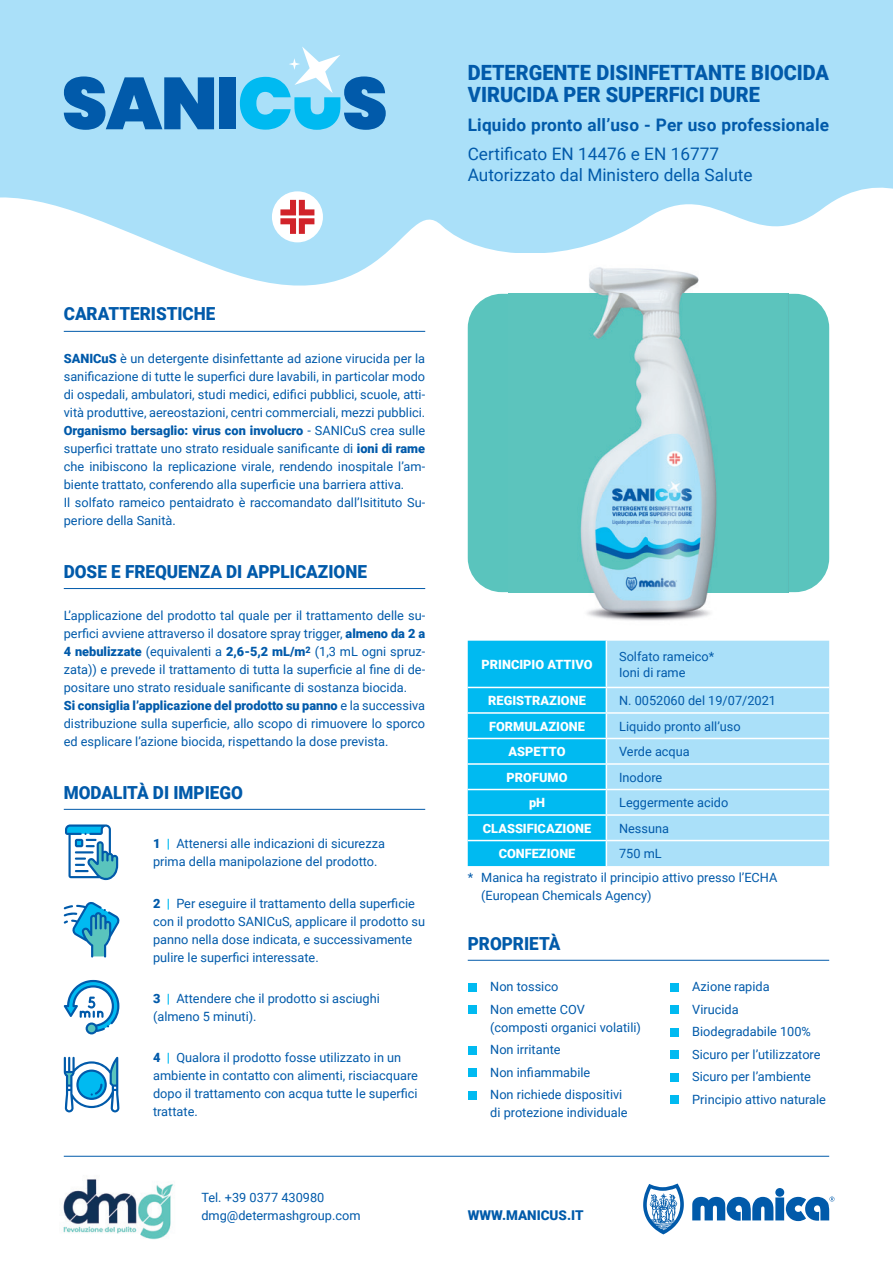
<style>
.page{position:relative;width:893px;height:1263px;background:#fff}
.page>*{position:absolute;margin:0;border:0;box-sizing:border-box;transform-origin:0 0}
.t1{font:900 21px/22.5px "Roboto";color:#015aaa;scale:.95 1}
.t2{font:900 18px "Roboto";color:#015aaa;scale:.95 1}
.t3{font:17.25px/21px "Roboto";color:#015aaa}
.t4{font:700 17.25px "Roboto";letter-spacing:.01em;color:#015aaa}
.t5{font:900 13.5px "Roboto";color:#015aaa}
.t6{font:12.75px/18px "Roboto";color:#015aaa}
.t7{font:900 12.75px "Roboto";color:#fff}
.s1{font-weight:900}
.s2{font-weight:900;color:#00baf1}
</style>
<div class="page">
<svg style="left:0;top:0;width:893px;height:334px;fill:#aae0f9"></svg>
<div style="left:468px;top:294px;width:361px;height:298px;background:#5ac4bd;border-radius:34px"></div>
<svg style="left:64px;top:76px;width:150px;height:54px;background:#3785c3"></svg>
<div style="left:220px;top:77px;width:16px;height:52px;background:#015aaa"></div>
<svg style="left:240px;top:47px;width:146px;height:83px;background:#71c7ed"></svg>
<img style="left:509px;top:254px;width:279px;height:367px">
<svg style="left:692px;top:1188px;width:142px;height:33px"></svg>
<svg style="left:643px;top:1183px;width:41px;height:51px"></svg>
<hr style="left:64px;top:331px;width:361px;height:1px;background:#015aaa">
<hr style="left:64px;top:588px;width:361px;height:1px;background:#015aaa">
<hr style="left:468px;top:960px;width:361px;height:1px;background:#015aaa">
<hr style="left:64px;top:809px;width:361px;height:1px;background:#015aaa">
<svg style="left:64px;top:902px;width:56px;height:55px"></svg>
<svg style="left:65px;top:824px;width:53px;height:57px"></svg>
<svg style="left:64px;top:980px;width:55px;height:54px"></svg>
<svg style="left:64px;top:1057px;width:55px;height:55px"></svg>
<div style="left:607px;top:641px;width:222px;height:225px;background:#aae0f9"></div>
<hr style="left:606px;top:687px;width:223px;height:1px;background:#fff">
<hr style="left:606px;top:712px;width:223px;height:2px;background:#fff">
<hr style="left:606px;top:738px;width:223px;height:1px;background:#fff">
<hr style="left:606px;top:763px;width:223px;height:2px;background:#fff">
<hr style="left:606px;top:789px;width:223px;height:1px;background:#fff">
<hr style="left:606px;top:814px;width:223px;height:2px;background:#fff">
<hr style="left:606px;top:840px;width:223px;height:1px;background:#fff">
<svg style="left:468px;top:641px;width:139px;height:225px;background:#0ebdf1"></svg>
<hr style="left:64px;top:1156px;width:765px;height:1px;background:#015aaa">
<div style="left:272px;top:191px;width:51px;height:51px;background:#fff;border-radius:50%"></div>
<svg style="left:280px;top:200px;width:34px;height:34px"></svg>
<div style="left:468px;top:983px;width:8px;height:8px;background:#00baf1"></div>
<div style="left:468px;top:1005px;width:8px;height:9px;background:#00baf1"></div>
<div style="left:468px;top:1046px;width:8px;height:8px;background:#00baf1"></div>
<div style="left:468px;top:1068px;width:8px;height:9px;background:#00baf1"></div>
<div style="left:468px;top:1091px;width:8px;height:8px;background:#00baf1"></div>
<div style="left:670px;top:983px;width:8px;height:8px;background:#00baf1"></div>
<div style="left:670px;top:1005px;width:8px;height:9px;background:#00baf1"></div>
<div style="left:670px;top:1028px;width:8px;height:8px;background:#00baf1"></div>
<div style="left:670px;top:1050px;width:8px;height:9px;background:#00baf1"></div>
<div style="left:670px;top:1073px;width:8px;height:8px;background:#00baf1"></div>
<div style="left:670px;top:1095px;width:8px;height:9px;background:#00baf1"></div>
<img style="left:63px;top:1179px;width:111px;height:61px">
<h1 class="t1" style="left:468px;top:60px;width:382px">DETERGENTE DISINFETTANTE BIOCIDA<br>VIRUCIDA PER SUPERFICI DURE</h1>
<h3 class="t4" style="left:468px;top:113px;width:363px">Liquido pronto all’uso - Per uso professionale</h3>
<h3 class="t3" style="left:468px;top:143px;width:286px">Certificato EN 14476 e EN 16777<br>Autorizzato dal Ministero della Salute</h3>
<h2 class="t2" style="left:64px;top:301px;width:161px">CARATTERISTICHE</h2>
<p class="t6" style="left:64px;top:349px;width:363px"><span class="s1">SANICuS</span> è un detergente disinfettante ad azione virucida per la sanificazione di tutte le superfici dure lavabili, in particolar modo di ospedali, ambulatori, studi medici, edifici pubblici, scuole, atti&shy;vità produttive, aereostazioni, centri commerciali, mezzi pubblici.<br><span class="s1">Organismo bersaglio: virus con involucro</span> - SANICuS crea sulle superfici trattate uno strato residuale sanificante di <span class="s1">ioni di rame </span>che inibiscono la replicazione virale, rendendo inospitale l’am&shy;biente trattato, conferendo alla superficie una barriera attiva.<br>Il solfato rameico pentaidrato è raccomandato dall’Isitituto Su&shy;periore della Sanità.</p>
<h2 class="t2" style="left:64px;top:558px;width:321px">DOSE E FREQUENZA DI APPLICAZIONE</h2>
<p class="t6" style="left:64px;top:606px;width:363px">L’applicazione del prodotto tal quale per il trattamento delle su&shy;perfici avviene attraverso il dosatore spray trigger, <span class="s1">almeno da 2 a 4 nebulizzate</span> (equivalenti a <span class="s1">2,6-5,2 mL/m</span><sup>2</sup> (1,3 mL ogni spruz&shy;zata)) e prevede il trattamento di tutta la superficie al fine di de&shy;positare uno strato residuale sanificante di sostanza biocida.<br><span class="s1">Si consiglia l’applicazione del prodotto su panno</span> e la successiva distribuzione sulla superficie, allo scopo di rimuovere lo sporco ed esplicare l’azione biocida, rispettando la dose prevista.</p>
<h2 class="t2" style="left:64px;top:780px;width:190px">MODALITÀ DI IMPIEGO</h2>
<p class="t6" style="left:153px;top:834px;width:233px"><span class="s1">1</span> <span class="s2">|</span> Attenersi alle indicazioni di sicurezza prima della manipolazione del prodotto.</p>
<p class="t6" style="left:153px;top:893px;width:273px"><span class="s1">2</span> <span class="s2">|</span> Per eseguire il trattamento della superficie con il prodotto SANICuS, applicare il prodotto su panno nella dose indicata, e successivamente pulire le superfici interessate.</p>
<p class="t6" style="left:153px;top:989px;width:228px"><span class="s1">3</span> <span class="s2">|</span> Attendere che il prodotto si asciughi (almeno 5 minuti).</p>
<p class="t6" style="left:153px;top:1048px;width:266px"><span class="s1">4</span> <span class="s2">|</span> Qualora il prodotto fosse utilizzato in un ambiente in contatto con alimenti, risciacquare dopo il trattamento con acqua tutte le superfici trattate.</p>
<p class="t6" style="left:201px;top:1188px;width:161px">Tel. +39 0377 430980 dmg@determashgroup.com</p>
<p class="t7" style="left:482px;top:655px;width:112px">PRINCIPIO ATTIVO</p>
<p class="t6" style="left:619px;top:648px;width:97px;line-height:15.3px">Solfato rameico*<br>Ioni di rame</p>
<p class="t7" style="left:488px;top:691px;width:99px">REGISTRAZIONE</p>
<p class="t6" style="left:619px;top:691px;width:158px">N. 0052060 del 19/07/2021</p>
<p class="t7" style="left:489px;top:717px;width:97px">FORMULAZIONE</p>
<p class="t6" style="left:619px;top:716px;width:123px">Liquido pronto all’uso</p>
<p class="t7" style="left:509px;top:742px;width:59px">ASPETTO</p>
<p class="t6" style="left:619px;top:742px;width:72px">Verde acqua</p>
<p class="t7" style="left:507px;top:768px;width:62px">PROFUMO</p>
<p class="t6" style="left:619px;top:767px;width:45px">Inodore</p>
<p class="t7" style="left:529px;top:793px;width:18px">pH</p>
<p class="t6" style="left:619px;top:793px;width:111px">Leggermente acido</p>
<p class="t7" style="left:483px;top:819px;width:110px">CLASSIFICAZIONE</p>
<p class="t6" style="left:619px;top:818px;width:52px">Nessuna</p>
<p class="t7" style="left:499px;top:845px;width:78px">CONFEZIONE</p>
<p class="t6" style="left:619px;top:844px;width:44px">750 mL</p>
<p class="t6" style="left:481px;top:868px;width:298px;text-indent:-13px">* Manica ha registrato il principio attivo presso l’ECHA (European Chemicals Agency)</p>
<h2 class="t2" style="left:468px;top:931px;width:99px">PROPRIETÀ</h2>
<p class="t6" style="left:490px;top:975px;width:96px;line-height:22.5px">Non tossico<br>Non emette COV</p>
<p class="t6" style="left:490px;top:1016px;width:152px;line-height:22.5px">(composti organici volatili)<br>Non irritante<br>Non infiammabile<br>Non richiede dispositivi</p>
<p class="t6" style="left:490px;top:1103px;width:139px">di protezione individuale</p>
<p class="t5" style="left:468px;top:1206px;width:117px">WWW.MANICUS.IT</p>
<p class="t6" style="left:692px;top:975px;width:135px;line-height:22.5px">Azione rapida<br>Virucida<br>Biodegradabile 100%<br>Sicuro per l’utilizzatore<br>Sicuro per l’ambiente<br>Principio attivo naturale</p>
</div>
